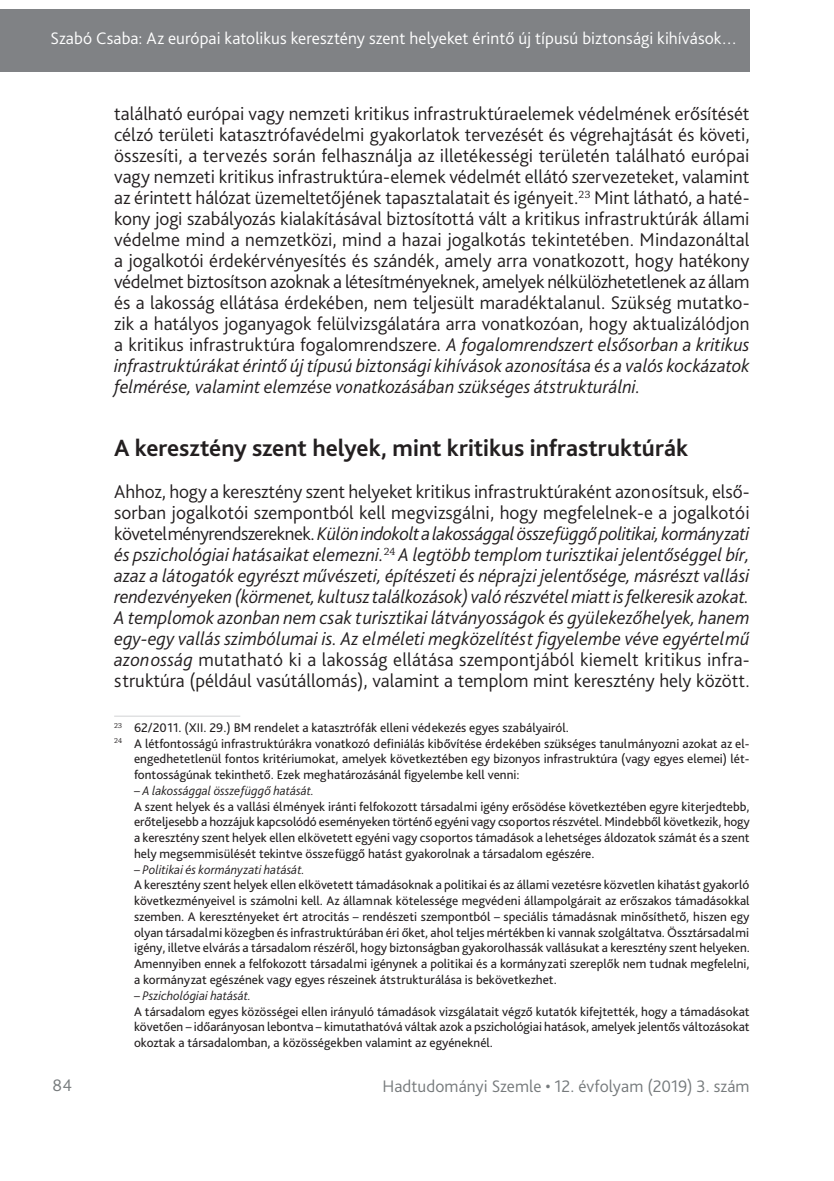
<style>
.page{position:relative;width:834px;height:1181px;background:#fff}
.page>*{position:absolute;margin:0;border:0;box-sizing:border-box;transform-origin:0 0}
._1_1__Head{font:700 24.5px "Bliss Pro";color:#231f20}
._1__Body_copy{font:300 19.25px/21px "Bliss Pro";color:#231f20;text-align:justify}
._2__Body_copy_1st_pa{font:italic 300 19.25px/21px "Bliss Pro";color:#231f20;text-align:justify}
.t1{font:300 17.5px "Bliss Pro";color:#fff}
.t2{font:300 17.5px "Bliss Pro";letter-spacing:.005em;color:#767a7c}
.Lábjegyzet{font:13.12px/15.8px "Bliss Pro";color:#231f20;text-align:justify}
.Lábjegyzet-2{font:italic 300 13.12px "Bliss Pro";color:#231f20}
.s1{font-style:italic}
.s2{font-style:normal}
</style>
<div class="page">
<div style="left:0;top:9px;width:749px;height:63px;background:#808285"></div>
<hr style="left:114px;top:716px;width:126px;height:1px;background:#d1d2d4">
<h3 class="t1" style="left:51px;top:27px;width:688px">Szabó Csaba: Az európai katolikus keresztény szent helyeket érintő új típusú biztonsági kihívások…</h3>
<p class="_1__Body_copy" style="left:114px;top:103px;width:637px">található európai vagy nemzeti kritikus infrastruktúraelemek védelmének erősítését célzó területi katasztrófavédelmi gyakorlatok tervezését és végrehajtását és követi, összesíti, a tervezés során felhasználja az illetékességi területén található európai vagy nemzeti kritikus infrastruktúra-elemek védelmét ellátó szervezeteket, valamint az érintett hálózat üzemeltetőjének tapasztalatait és igényeit.<sup>23</sup> Mint látható, a haté&shy;kony jogi szabályozás kialakításával biztosítottá vált a kritikus infrastruktúrák állami védelme mind a nemzetközi, mind a hazai jogalkotás tekintetében. Mindazonáltal a jogalkotói érdekérvényesítés és szándék, amely arra vonatkozott, hogy hatékony védelmet biztosítson azoknak a létesítményeknek, amelyek nélkülözhetetlenek az állam és a lakosság ellátása érdekében, nem teljesült maradéktalanul. Szükség mutatko&shy;zik a hatályos joganyagok felülvizsgálatára arra vonatkozóan, hogy aktualizálódjon a kritikus infrastruktúra fogalomrendszere. <span class="s1">A fogalomrendszert elsősorban a kritikus infrastruktúrákat érintő új típusú biztonsági kihívások azonosítása és a valós kockázatok felmérése, valamint elemzése vonatkozásában szükséges átstrukturálni.</span></p>
<p class="_1_1__Head" style="left:114px;top:433px;width:575px">A keresztény szent helyek, mint kritikus infrastruktúrák</p>
<p class="_2__Body_copy_1st_pa" style="left:114px;top:481px;width:637px"><span class="s2">Ahhoz, hogy a keresztény szent helyeket kritikus infrastruktúraként azonosítsuk, első&shy;sorban jogalkotói szempontból kell megvizsgálni, hogy megfelelnek-e a jogalkotói követelményrendszereknek.</span> Külön indokolt alakossággal összefüggő politikai, kormányzati és pszichológiai hatásaikat elemezni.<sup>24</sup> A legtöbb templom turisztikai jelentőséggel bír, azaz a látogatók egyrészt művészeti, építészeti és néprajzi jelentősége, másrészt vallási rendezvényeken (körmenet, kultusz találkozások) való részvétel miatt is felkeresik azokat.<br>A templomok azonban nem csak turisztikai látványosságok és gyülekezőhelyek, hanem egy-egy vallás szimbólumai is. Az elméleti megközelítést figyelembe véve egyértelmű azonosság <span class="s2">mutatható ki a lakosság ellátása szempontjából kiemelt kritikus infra&shy;struktúra (például vasútállomás), valamint a templom mint keresztény hely között.</span></p>
<p class="Lábjegyzet" style="left:114px;top:719px;width:456px"><sup>23</sup> 62/2011. (XII. 29.) BM rendelet a katasztrófák elleni védekezés egyes szabályairól.</p>
<p class="Lábjegyzet" style="left:134px;top:735px;width:617px;text-indent:-20px"><sup>24</sup> A létfontosságú infrastruktúrákra vonatkozó definiálás kibővítése érdekében szükséges tanulmányozni azokat az el&shy;engedhetetlenül fontos kritériumokat, amelyek következtében egy bizonyos infrastruktúra (vagy egyes elemei) lét&shy;fontosságúnak tekinthető. Ezek meghatározásánál figyelembe kell venni:</p>
<p class="Lábjegyzet-2" style="left:134px;top:782px;width:181px">– A lakossággal összefüggő hatását.</p>
<p class="Lábjegyzet" style="left:134px;top:798px;width:617px">A szent helyek és a vallási élmények iránti felfokozott társadalmi igény erősödése következtében egyre kiterjedtebb, erőteljesebb a hozzájuk kapcsolódó eseményeken történő egyéni vagy csoportos részvétel. Mindebből következik, hogy a keresztény szent helyek ellen elkövetett egyéni vagy csoportos támadások a lehetséges áldozatok számát és a szent hely megsemmisülését tekintve összefüggő hatást gyakorolnak a társadalom egészére.</p>
<p class="Lábjegyzet-2" style="left:134px;top:861px;width:172px">– Politikai és kormányzati hatását.</p>
<p class="Lábjegyzet" style="left:134px;top:877px;width:617px">A keresztény szent helyek ellen elkövetett támadásoknak a politikai és az állami vezetésre közvetlen kihatást gyakorló következményeivel is számolni kell. Az államnak kötelessége megvédeni állampolgárait az erőszakos támadásokkal szemben. A keresztényeket ért atrocitás – rendészeti szempontból – speciális támadásnak minősíthető, hiszen egy olyan társadalmi közegben és infrastruktúrában éri őket, ahol teljes mértékben ki vannak szolgáltatva. Össztársadalmi igény, illetve elvárás a társadalom részéről, hogy biztonságban gyakorolhassák vallásukat a keresztény szent helyeken.<br>Amennyiben ennek a felfokozott társadalmi igénynek a politikai és a kormányzati szereplők nem tudnak megfelelni, a kormányzat egészének vagy egyes részeinek átstrukturálása is bekövetkezhet.</p>
<p class="Lábjegyzet-2" style="left:134px;top:987px;width:118px">– Pszichológiai hatását.</p>
<p class="Lábjegyzet" style="left:134px;top:1003px;width:617px">A társadalom egyes közösségei ellen irányuló támadások vizsgálatait végző kutatók kifejtették, hogy a támadásokat követően – időarányosan lebontva – kimutathatóvá váltak azok a pszichológiai hatások, amelyek jelentős változásokat okoztak a társadalomban, a közösségekben valamint az egyéneknél.</p>
<h3 class="t2" style="left:53px;top:1074px;width:21px">84</h3>
<h3 class="t2" style="left:382px;top:1075px;width:368px">Hadtudományi Szemle • 12. évfolyam (2019) 3. szám</h3>
</div>
